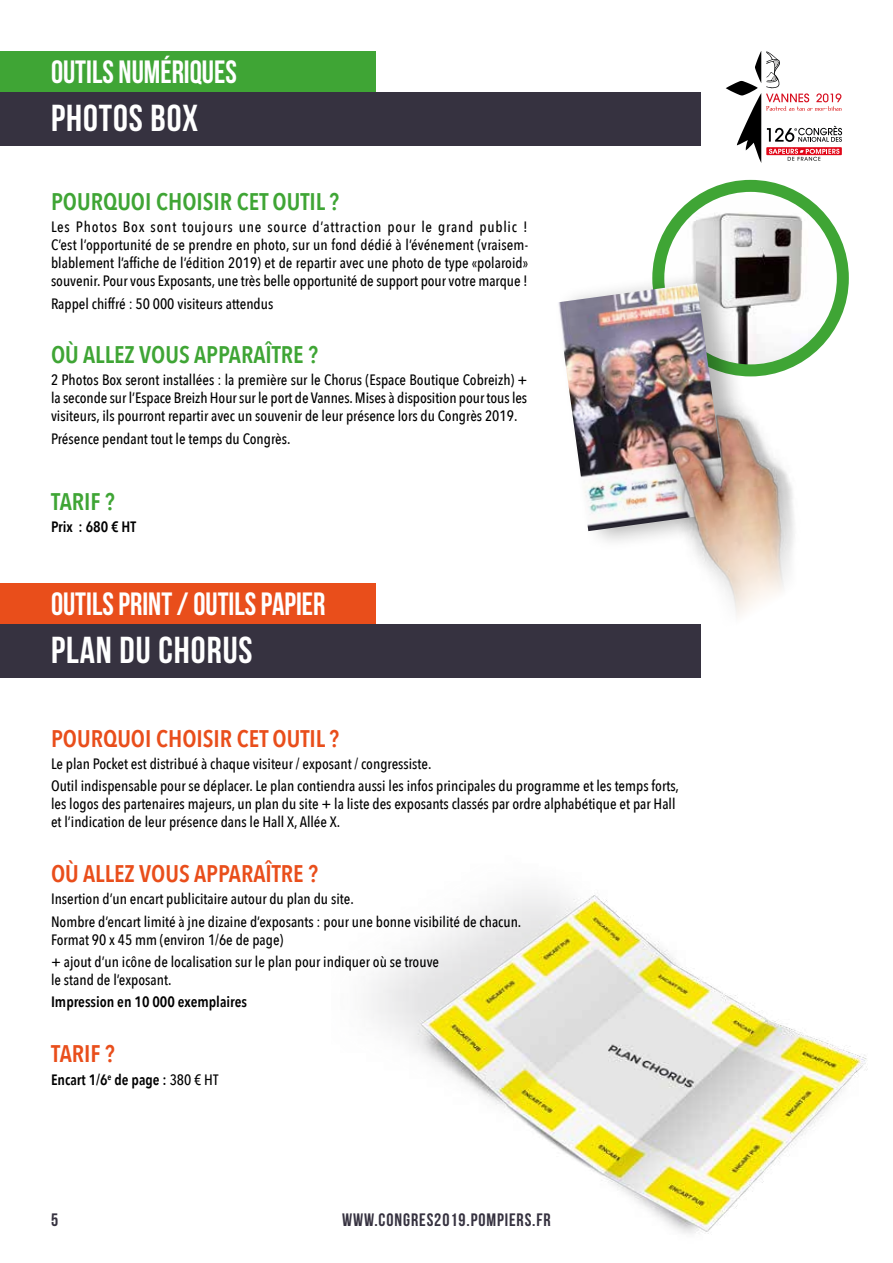
<style>
.page{position:relative;width:893px;height:1263px;background:#fff}
.page>*{position:absolute;margin:0;border:0;box-sizing:border-box;transform-origin:0 0}
.t1{font:37.5px "Bebas Neue";letter-spacing:.025em;color:#fff}
.t2{font:32.25px "Bebas Neue";color:#fff;scale:.95 1}
.t3{font:600 24px "Avenir Next Condensed";color:#3fa535}
.t4{font:600 24px "Avenir Next Condensed";color:#e94e1b}
.t5{font:18px "Bebas Neue";letter-spacing:.05em;color:#363240}
.t6{font:500 15px/18px "Avenir Next Condensed";color:#000}
.t7{font:600 15px "Avenir Next Condensed";color:#000}
.s1{font-weight:500}
</style>
<div class="page">
<svg style="left:726px;top:51px;width:116px;height:112px"></svg>
<div style="left:0;top:92px;width:701px;height:54px;background:#363240"></div>
<div style="left:0;top:624px;width:701px;height:54px;background:#363240"></div>
<div style="left:0;top:583px;width:376px;height:41px;background:#e94e1b"></div>
<img style="left:687px;top:196px;width:127px;height:7px">
<div style="left:652px;top:180px;width:197px;height:196px;border:12px solid #3fa535;border-radius:50%"></div>
<img style="left:371px;top:890px;width:497px;height:344px">
<div style="left:0;top:51px;width:376px;height:41px;background:#3fa535"></div>
<img style="left:558px;top:203px;width:291px;height:413px">
<h2 class="t2" style="left:51px;top:54px;width:197px">OUTILS NUMÉRIQUES</h2>
<h1 class="t1" style="left:51px;top:98px;width:149px">PHOTOS BOX</h1>
<h3 class="t3" style="left:51px;top:181px;width:26px">POURQUOI</h3>
<h3 class="t3" style="left:156px;top:181px;width:12px">CHOISIR</h3>
<h3 class="t3" style="left:237px;top:181px;width:47px">CET OUTIL</h3>
<h3 class="t3" style="left:329px;top:181px;width:11px">?</h3>
<p class="t6" style="left:51px;top:218px;width:479px;text-align:justify">Les Photos Box sont toujours une source d’attraction pour le grand public !<br>C’est l’opportunité de se prendre en photo, sur un fond dédié à l’événement (vraisem&shy;blablement l’affiche de l’édition 2019) et de repartir avec une photo de type «polaroid» souvenir. Pour vous Exposants, une très belle opportunité de support pour votre marque !</p>
<p class="t6" style="left:51px;top:294px;width:224px">Rappel chiffré : 50 000 visiteurs attendus</p>
<h3 class="t3" style="left:51px;top:334px;width:44px">OÙ ALLE</h3>
<h3 class="t3" style="left:125px;top:334px;width:40px">Z VOUS</h3>
<h3 class="t3" style="left:194px;top:334px;width:13px">APPARA</h3>
<h3 class="t3" style="left:266px;top:334px;width:54px">ÎTRE ?</h3>
<p class="t6" style="left:51px;top:371px;width:478px;text-align:justify">2 Photos Box seront installées : la première sur le Chorus (Espace Boutique Cobreizh) + la seconde sur l’Espace Breizh Hour sur le port de Vannes. Mises à disposition pour tous les visiteurs, ils pourront repartir avec un souvenir de leur présence lors du Congrès 2019.</p>
<p class="t6" style="left:51px;top:429px;width:241px">Présence pendant tout le temps du Congrès.</p>
<h3 class="t3" style="left:51px;top:481px;width:65px">TARI F ?</h3>
<p class="t7" style="left:51px;top:514px;width:87px">PRIX : 680 € HT</p>
<h2 class="t2" style="left:51px;top:586px;width:290px">OUTILS PRINT / OUTILS PAPIER</h2>
<h1 class="t1" style="left:51px;top:630px;width:203px">PLAN DU CHORUS</h1>
<h3 class="t4" style="left:51px;top:718px;width:26px">POURQUOI</h3>
<h3 class="t4" style="left:156px;top:718px;width:12px">CHOISIR</h3>
<h3 class="t4" style="left:237px;top:718px;width:47px">CET OUTIL</h3>
<h3 class="t4" style="left:329px;top:718px;width:11px">?</h3>
<p class="t6" style="left:51px;top:753px;width:629px;line-height:22.2px">Le plan Pocket est distribué à chaque visiteur / exposant / congressiste.<br>Outil indispensable pour se déplacer. Le plan contiendra aussi les infos principales du programme et les temps forts,</p>
<p class="t6" style="left:51px;top:795px;width:626px">les logos des partenaires majeurs, un plan du site + la liste des exposants classés par ordre alphabétique et par Hall et l’indication de leur présence dans le Hall X, Allée X.</p>
<h3 class="t4" style="left:51px;top:853px;width:44px">OÙ ALLE</h3>
<h3 class="t4" style="left:125px;top:853px;width:40px">Z VOUS</h3>
<h3 class="t4" style="left:194px;top:853px;width:13px">APPARA</h3>
<h3 class="t4" style="left:266px;top:853px;width:54px">ÎTRE ?</h3>
<p class="t6" style="left:51px;top:888px;width:472px;line-height:22.2px">Insertion d’un encart publicitaire autour du plan du site.<br>Nombre d’encart limité à jne dizaine d’exposants : pour une bonne visibilité de chacun.</p>
<p class="t6" style="left:51px;top:928px;width:390px;line-height:22.2px">Format 90 x 45 mm (environ 1/6e de page)<br>+ ajout d’un icône de localisation sur le plan pour indiquer où se trouve</p>
<p class="t6" style="left:51px;top:970px;width:122px">le stand de l’exposant.</p>
<p class="t7" style="left:51px;top:989px;width:198px">IMPRESSION EN 10 000 EXEMPLAIRES</p>
<h3 class="t4" style="left:51px;top:1033px;width:65px">TARI F ?</h3>
<p class="t7" style="left:51px;top:1066px;width:169px">ENCART 1/6<sup>E</sup> DE PAGE : <span class="s1">380 € HT</span></p>
<p class="t5" style="left:51px;top:1210px;width:9px">5</p>
<p class="t5" style="left:342px;top:1210px;width:210px">WWW.CONGRES2019.POMPIERS.FR</p>
</div>
